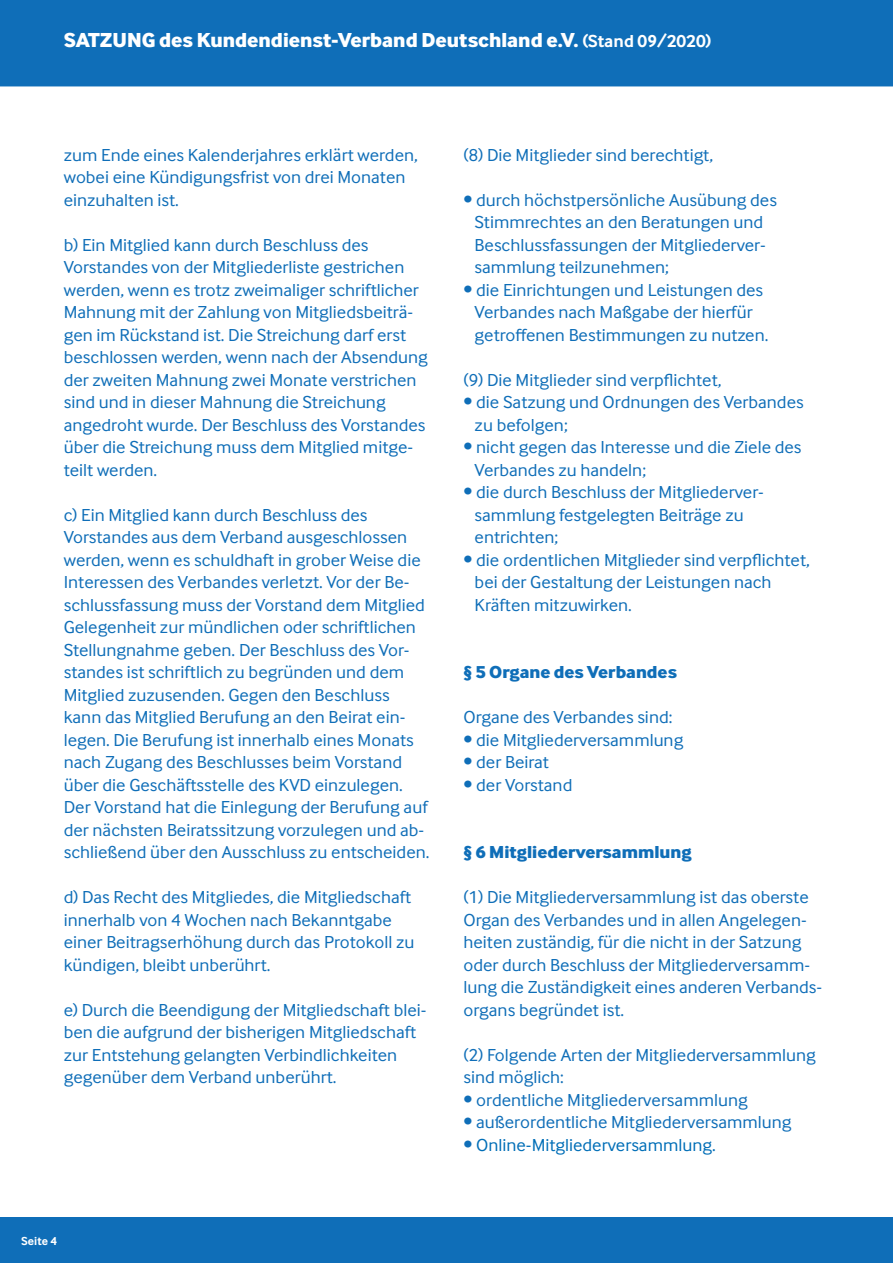
<style>
.page{position:relative;width:893px;height:1263px;background:#fff}
.page>*{position:absolute;margin:0;border:0;box-sizing:border-box;transform-origin:0 0}
.t1{font:800 21px "Inter Face";color:#fff}
.t2{font:18px/22.5px "Inter Face";color:#0f6eb8}
.t3{font:800 18px "Inter Face";color:#0f6eb8}
.t4{font:18px "Inter Face";color:#006eb7}
.t5{font:700 12px "Inter Face";color:#fff}
.s1{font-weight:700;font-size:18px}
.s2{color:#0f6eb8}
</style>
<div class="page">
<div style="left:0;top:1218px;width:893px;height:45px;background:#0f6eb8"></div>
<div style="left:0;top:0;width:893px;height:86px;background:#0f6eb8"></div>
<p class="t1" style="left:64px;top:27px;width:649px">SATZUNG des Kundendienst-Verband Deutschland e.V. <span class="s1">(Stand 09/2020)</span></p>
<p class="t2" style="left:64px;top:143px;width:356px">zum Ende eines Kalenderjahres erklärt werden, wobei eine Kündigungsfrist von drei Monaten einzuhalten ist.</p>
<p class="t2" style="left:64px;top:233px;width:366px">b) Ein Mitglied kann durch Beschluss des Vorstandes von der Mitgliederliste gestrichen werden, wenn es trotz zweimaliger schriftlicher Mahnung mit der Zahlung von Mitgliedsbeiträ&shy;gen im Rückstand ist. Die Streichung darf erst beschlossen werden, wenn nach der Absendung der zweiten Mahnung zwei Monate verstrichen sind und in dieser Mahnung die Streichung angedroht wurde. Der Beschluss des Vorstandes über die Streichung muss dem Mitglied mitge&shy;teilt werden.</p>
<p class="t2" style="left:64px;top:503px;width:367px">c) Ein Mitglied kann durch Beschluss des Vorstandes aus dem Verband ausgeschlossen werden, wenn es schuldhaft in grober Weise die Interessen des Verbandes verletzt. Vor der Be&shy;schlussfassung muss der Vorstand dem Mitglied Gelegenheit zur mündlichen oder schriftlichen Stellungnahme geben. Der Beschluss des Vor&shy;standes ist schriftlich zu begründen und dem Mitglied zuzusenden. Gegen den Beschluss kann das Mitglied Berufung an den Beirat ein&shy;legen. Die Berufung ist innerhalb eines Monats nach Zugang des Beschlusses beim Vorstand über die Geschäftsstelle des KVD einzulegen.<br>Der Vorstand hat die Einlegung der Berufung auf der nächsten Beiratssitzung vorzulegen und ab&shy;schließend über den Ausschluss zu entscheiden.</p>
<p class="t2" style="left:64px;top:886px;width:352px">d) Das Recht des Mitgliedes, die Mitgliedschaft innerhalb von 4 Wochen nach Bekanntgabe einer Beitragserhöhung durch das Protokoll zu kündigen, bleibt unberührt.</p>
<p class="t2" style="left:64px;top:998px;width:364px">e) Durch die Beendigung der Mitgliedschaft blei&shy;ben die aufgrund der bisherigen Mitgliedschaft zur Entstehung gelangten Verbindlichkeiten gegenüber dem Verband unberührt.</p>
<p class="t5" style="left:21px;top:1234px;width:37px">Seite 4</p>
<p class="t2" style="left:463px;top:143px;width:251px">(8) Die Mitglieder sind berechtigt,</p>
<p class="t2" style="left:475px;top:188px;width:304px;text-indent:-11px">• durch höchstpersönliche Ausübung des Stimmrechtes an den Beratungen und Beschlussfassungen der Mitgliederver&shy;sammlung teilzunehmen;</p>
<p class="t2" style="left:475px;top:278px;width:295px;text-indent:-11px">• die Einrichtungen und Leistungen des<br>Verbandes nach Maßgabe der hierfür getroffenen Bestimmungen zu nutzen.</p>
<p class="t2" style="left:463px;top:368px;width:260px">(9) Die Mitglieder sind verpflichtet,</p>
<p class="t2" style="left:475px;top:391px;width:331px;text-indent:-11px">• die Satzung und Ordnungen des Verbandes zu befolgen;</p>
<p class="t2" style="left:475px;top:436px;width:328px;text-indent:-11px">• nicht gegen das Interesse und die Ziele des<br>Verbandes zu handeln;</p>
<p class="t2" style="left:475px;top:481px;width:291px;text-indent:-11px">• die durch Beschluss der Mitgliederver&shy;sammlung festgelegten Beiträge zu entrichten;</p>
<p class="t2" style="left:475px;top:548px;width:337px;text-indent:-11px">• die ordentlichen Mitglieder sind verpflichtet, bei der Gestaltung der Leistungen nach<br>Kräften mitzuwirken.</p>
<p class="t3" style="left:463px;top:661px;width:215px">§ 5 Organe des Verbandes</p>
<p class="t2" style="left:463px;top:706px;width:210px">Organe des Verbandes sind:</p>
<p class="t2" style="left:463px;top:728px;width:221px">• die Mitgliederversammlung</p>
<p class="t2" style="left:463px;top:751px;width:87px">• der Beirat</p>
<p class="t2" style="left:463px;top:773px;width:110px">• der Vorstand</p>
<p class="t3" style="left:463px;top:841px;width:230px">§ 6 Mitgliederversammlung</p>
<p class="t2" style="left:463px;top:886px;width:360px">(1) Die Mitgliederversammlung ist das oberste Organ des Verbandes und in allen Angelegen&shy;heiten zuständig, für die nicht in der Satzung oder durch Beschluss der Mitgliederversamm&shy;lung die Zuständigkeit eines anderen Verbands&shy;organs begründet ist.</p>
<p class="t2" style="left:463px;top:1043px;width:354px">(2) Folgende Arten der Mitgliederversammlung sind möglich:</p>
<p class="t2" style="left:463px;top:1088px;width:286px">• ordentliche Mitgliederversammlung</p>
<p class="t2" style="left:463px;top:1111px;width:330px">• außerordentliche Mitgliederversammlung</p>
<p class="t4" style="left:463px;top:1135px;width:254px"><span class="s2">•</span> Online-Mitgliederversammlung.</p>
</div>
